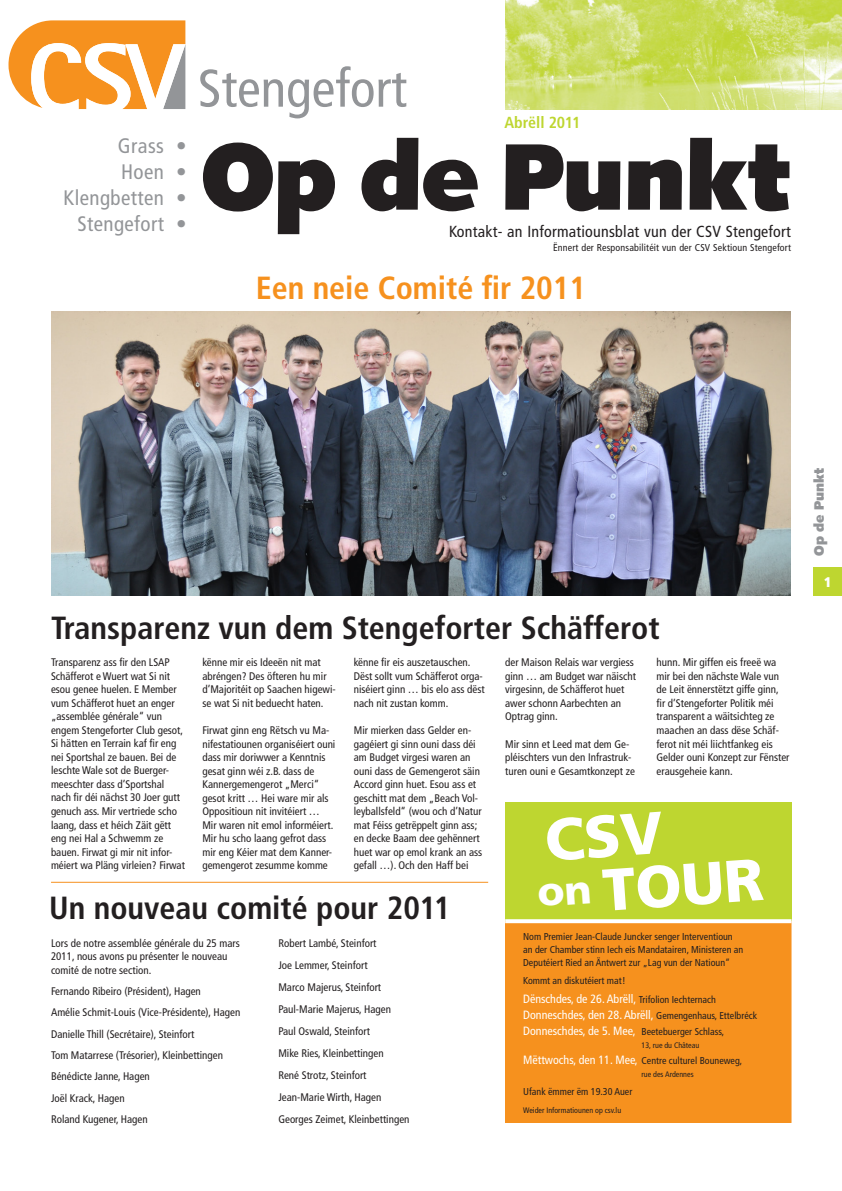
<style>
.page{position:relative;width:842px;height:1191px;background:#fff}
.page>*{position:absolute;margin:0;border:0;box-sizing:border-box;transform-origin:0 0}
.Punktuell{font:900 94.2px "Syntax LT Std";letter-spacing:-.015em;color:#231f20}
.t1{font:900 59.2px "Frutiger LT Std";color:#fff}
.t2{font:condensed 53px "Frutiger LT Std";color:#939598}
._03_Titel{font:700 condensed 32px "Frutiger LT Std";color:#231f20}
._03_Titel-2{font:700 condensed 32px "Frutiger LT Std";color:#f6911e}
.Commune{font:condensed 21px/26px "Frutiger LT Std";letter-spacing:.02em;color:#939598}
.Description{font:condensed 16px "Frutiger LT Std";letter-spacing:.015em;color:#231f20}
.t3{font:700 condensed 16px "Frutiger LT Std";color:#bed630}
.t4{font:900 condensed 14px "Frutiger LT Std";color:#fff}
.t5{font:900 13.6px "Syntax LT Std";color:#939598}
.t6{font:condensed 12px/15.8px "Frutiger LT Std";color:#fff}
._01_Grundtext{font:condensed 11px/13.5px "Frutiger LT Std";color:#231f20}
.Description-2{font:condensed 10px/13px "Frutiger LT Std";color:#231f20}
.t7{font:condensed 8px "Frutiger LT Std";color:#231f20}
.s1{font-size:10px;color:#231f20}
.s2{font-size:12px;color:#fff}
</style>
<div class="page">
<div style="left:814px;top:567px;width:28px;height:28px;background:#bed630"></div>
<img style="left:505px;top:0;width:337px;height:109px">
<svg style="left:9px;top:20px;width:176px;height:89px"></svg>
<div style="left:506px;top:803px;width:285px;height:319px;background:#f6911e"></div>
<div style="left:505px;top:802px;width:286px;height:118px;background:#bed630"></div>
<svg style="left:505px;top:919px;width:286px;height:4px"></svg>
<img style="left:51px;top:312px;width:740px;height:283px">
<hr style="left:51px;top:882px;width:437px;height:1px;background:#f6911e">
<p class="t2" style="left:198px;top:57px;width:210px">Stengefort</p>
<p class="t3" style="left:504px;top:113px;width:77px">Abrëll 2011</p>
<p class="Punktuell" style="left:201px;top:121px;width:590px">Op de Punkt</p>
<p class="Commune" style="left:118px;top:133px;width:70px">Grass •<br>Hoen •</p>
<p class="Commune" style="left:63px;top:185px;width:125px">Klengbetten •</p>
<p class="Commune" style="left:77px;top:211px;width:111px">Stengefort •</p>
<p class="Description" style="left:449px;top:222px;width:343px">Kontakt- an Informatiounsblat vun der CSV Stengefort</p>
<p class="Description-2" style="left:553px;top:241px;width:239px">Ënnert der Responsabilitéit vun der CSV Sektioun Stengefort</p>
<p class="_03_Titel-2" style="left:256px;top:269px;width:332px">Een neie Comité fir 2011</p>
<p class="_03_Titel" style="left:51px;top:609px;width:610px">Transparenz vun dem Stengeforter Schäfferot</p>
<p class="_01_Grundtext" style="left:51px;top:655px;width:135px">Transparenz ass fir den LSAP<br>Schäfferot e Wuert wat Si nit esou genee huelen. E Member vum Schäfferot huet an enger „assemblée générale“ vun engem Stengeforter Club gesot,<br>Si hätten en Terrain kaf fir eng nei Sportshal ze bauen. Bei de leschte Wale sot de Buerger&shy;meeschter dass d’Sportshal nach fir déi nächst 30 Joer gutt genuch ass. Mir vertriede scho laang, dass et héich Zäit gëtt eng nei Hal a Schwemm ze bauen. Firwat gi mir nit infor&shy;méiert wa Pläng virleien? Firwat</p>
<p class="_01_Grundtext" style="left:202px;top:655px;width:135px">kënne mir eis Ideeën nit mat abréngen? Des öfteren hu mir d’Majoritéit op Saachen higewi&shy;se wat Si nit beduecht haten.</p>
<p class="_01_Grundtext" style="left:202px;top:723px;width:135px">Firwat ginn eng Rëtsch vu Ma&shy;nifestatiounen organiséiert ouni dass mir doriwwer a Kenntnis gesat ginn wéi z.B. dass de<br>Kannergemengerot „Merci“ gesot kritt … Hei ware mir als<br>Oppositioun nit invitéiert …<br>Mir waren nit emol informéiert.<br>Mir hu scho laang gefrot dass mir eng Kéier mat dem Kanner&shy;gemengerot zesumme komme</p>
<p class="_01_Grundtext" style="left:354px;top:655px;width:132px">kënne fir eis auszetauschen.<br>Dëst sollt vum Schäfferot orga&shy;niséiert ginn … bis elo ass dëst nach nit zustan komm.</p>
<p class="_01_Grundtext" style="left:354px;top:723px;width:130px">Mir mierken dass Gelder en&shy;gagéiert gi sinn ouni dass déi am Budget virgesi waren an ouni dass de Gemengerot säin<br>Accord ginn huet. Esou ass et geschitt mat dem „Beach Vol&shy;leyballsfeld“ (wou och d’Natur mat Féiss getrëppelt ginn ass; en decke Baam dee gehënnert huet war op emol krank an ass gefall …). Och den Haff bei</p>
<p class="_03_Titel" style="left:49px;top:889px;width:403px">Un nouveau comité pour 2011</p>
<p class="_01_Grundtext" style="left:51px;top:936px;width:190px">Lors de notre assemblée générale du 25 mars<br>2011, nous avons pu présenter le nouveau comité de notre section.</p>
<p class="_01_Grundtext" style="left:51px;top:984px;width:151px">Fernando Ribeiro (Président), Hagen</p>
<p class="_01_Grundtext" style="left:51px;top:1006px;width:191px">Amélie Schmit-Louis (Vice-Présidente), Hagen</p>
<p class="_01_Grundtext" style="left:51px;top:1027px;width:145px">Danielle Thill (Secrétaire), Steinfort</p>
<p class="_01_Grundtext" style="left:51px;top:1048px;width:174px">Tom Matarrese (Trésorier), Kleinbettingen</p>
<p class="_01_Grundtext" style="left:51px;top:1069px;width:100px">Bénédicte Janne, Hagen</p>
<p class="_01_Grundtext" style="left:51px;top:1091px;width:75px">Joël Krack, Hagen</p>
<p class="_01_Grundtext" style="left:51px;top:1112px;width:98px">Roland Kugener, Hagen</p>
<p class="_01_Grundtext" style="left:278px;top:936px;width:100px">Robert Lambé, Steinfort</p>
<p class="_01_Grundtext" style="left:278px;top:958px;width:91px">Joe Lemmer, Steinfort</p>
<p class="_01_Grundtext" style="left:278px;top:980px;width:104px">Marco Majerus, Steinfort</p>
<p class="_01_Grundtext" style="left:278px;top:1002px;width:114px">Paul-Marie Majerus, Hagen</p>
<p class="_01_Grundtext" style="left:278px;top:1024px;width:93px">Paul Oswald, Steinfort</p>
<p class="_01_Grundtext" style="left:278px;top:1046px;width:107px">Mike Ries, Kleinbettingen</p>
<p class="_01_Grundtext" style="left:278px;top:1068px;width:90px">René Strotz, Steinfort</p>
<p class="_01_Grundtext" style="left:278px;top:1090px;width:105px">Jean-Marie Wirth, Hagen</p>
<p class="_01_Grundtext" style="left:278px;top:1112px;width:133px">Georges Zeimet, Kleinbettingen</p>
<p class="_01_Grundtext" style="left:505px;top:655px;width:132px">der Maison Relais war vergiess ginn … am Budget war näischt virgesinn, de Schäfferot huet awer schonn Aarbechten an<br>Optrag ginn.</p>
<p class="_01_Grundtext" style="left:505px;top:737px;width:131px">Mir sinn et Leed mat dem Ge&shy;pléischters vun den Infrastruk&shy;turen ouni e Gesamtkonzept ze</p>
<p class="_01_Grundtext" style="left:657px;top:655px;width:134px">hunn. Mir giffen eis freeë wa mir bei den nächste Wale vun de Leit ënnerstëtzt giffe ginn, fir d’Stengeforter Politik méi transparent a wäitsichteg ze maachen an dass dëse Schäf&shy;ferot nit méi liichtfankeg eis<br>Gelder ouni Konzept zur Fënster erausgeheie kann.</p>
<h2 class="t1" style="left:535px;top:859px;width:228px;rotate:-4deg"><sup>on</sup> TOUR</h2>
<p class="Description-2" style="left:523px;top:929px;width:222px">Nom Premier Jean-Claude Juncker senger Interventioun an der Chamber stinn Iech eis Mandatairen, Ministeren an<br>Deputéiert Ried an Äntwert zur „Lag vun der Natioun“</p>
<p class="Description-2" style="left:523px;top:974px;width:104px">Kommt an diskutéiert mat!</p>
<p class="t6" style="left:523px;top:991px;width:235px">Dënschdes, de 26. Abrëll, <span class="s1">Trifolion Iechternach<br></span>Donneschdes, den 28. Abrëll, <span class="s1">Gemengenhaus, Ettelbréck<br></span>Donneschdes, de 5. Mee, <span class="s1">Beetebuerger Schlass,</span></p>
<p class="t7" style="left:641px;top:1040px;width:59px">13, rue du Château</p>
<p class="Description-2" style="left:523px;top:1053px;width:221px"><span class="s2">Mëttwochs, den 11. Mee,</span> Centre culturel Bouneweg,</p>
<p class="t7" style="left:641px;top:1069px;width:54px">rue des Ardennes</p>
<p class="Description-2" style="left:523px;top:1085px;width:111px">Ufank ëmmer ëm 19.30 Auer</p>
<p class="t7" style="left:523px;top:1105px;width:100px">Weider Informatiounen op csv.lu</p>
<p class="t5" style="left:811px;top:556px;width:90px;rotate:-90deg">Op de Punkt</p>
<p class="t4" style="left:824px;top:573px;width:9px">1</p>
</div>
